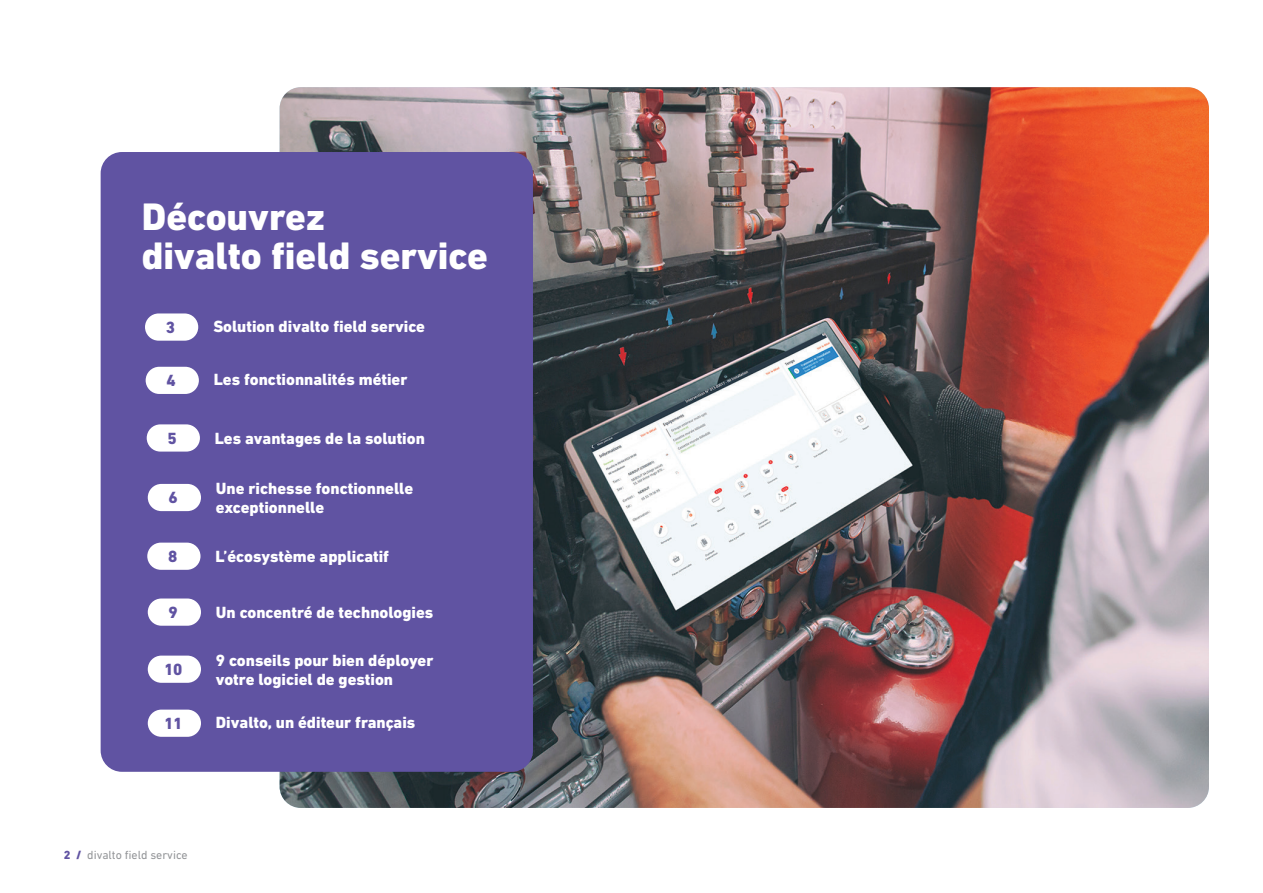
<style>
.page{position:relative;width:1263px;height:893px;background:#fff}
.page>*{position:absolute;margin:0;border:0;box-sizing:border-box;transform-origin:0 0}
.t1{font:800 39px/39px "DIN Next LT Pro";color:#fff}
.texte{font:800 16.5px/19.5px "DIN Next LT Pro";color:#fff}
.t2{font:800 16.5px "DIN Next LT Pro";color:#6053a2}
.t3{font:12px "DIN Next LT Pro";color:#939598}
.s1{font-weight:800;color:#6053a2}
</style>
<div class="page">
<img style="left:280px;top:87px;width:929px;height:721px">
<div style="left:101px;top:152px;width:432px;height:620px;background:#6053a2;border-radius:21px"></div>
<div style="left:145px;top:313px;width:53px;height:28px;background:#fff;border-radius:14px"></div>
<div style="left:146px;top:367px;width:53px;height:27px;background:#fff;border-radius:14px"></div>
<div style="left:147px;top:424px;width:53px;height:28px;background:#fff;border-radius:14px"></div>
<div style="left:148px;top:484px;width:53px;height:27px;background:#fff;border-radius:14px"></div>
<div style="left:147px;top:543px;width:53px;height:27px;background:#fff;border-radius:14px"></div>
<div style="left:148px;top:656px;width:53px;height:27px;background:#fff;border-radius:14px"></div>
<div style="left:148px;top:710px;width:53px;height:27px;background:#fff;border-radius:14px"></div>
<div style="left:148px;top:598px;width:53px;height:28px;background:#fff;border-radius:14px"></div>
<p class="t1" style="left:142px;top:197px;width:348px">Découvrez<br>divalto field service</p>
<p class="t2" style="left:166px;top:317px;width:11px">3</p>
<p class="texte" style="left:213px;top:317px;width:213px">Solution divalto field service</p>
<p class="t2" style="left:166px;top:371px;width:11px">4</p>
<p class="texte" style="left:214px;top:370px;width:195px">Les fonctionnalités métier</p>
<p class="t2" style="left:168px;top:428px;width:11px">5</p>
<p class="texte" style="left:215px;top:429px;width:212px">Les avantages de la solution</p>
<p class="texte" style="left:216px;top:479px;width:199px">Une richesse fonctionnelle exceptionnelle</p>
<p class="t2" style="left:169px;top:488px;width:11px">6</p>
<p class="t2" style="left:168px;top:546px;width:11px">8</p>
<p class="texte" style="left:215px;top:547px;width:175px">L’écosystème applicatif</p>
<p class="t2" style="left:169px;top:602px;width:11px">9</p>
<p class="texte" style="left:216px;top:603px;width:219px">Un concentré de technologies</p>
<p class="t2" style="left:164px;top:659px;width:20px">10</p>
<p class="texte" style="left:216px;top:650px;width:219px">9 conseils pour bien déployer votre logiciel de gestion</p>
<p class="t2" style="left:164px;top:713px;width:20px">11</p>
<p class="texte" style="left:216px;top:713px;width:201px">Divalto, un éditeur français</p>
<p class="t3" style="left:64px;top:848px;width:125px"><span class="s1">2 /</span> divalto field service</p>
</div>
